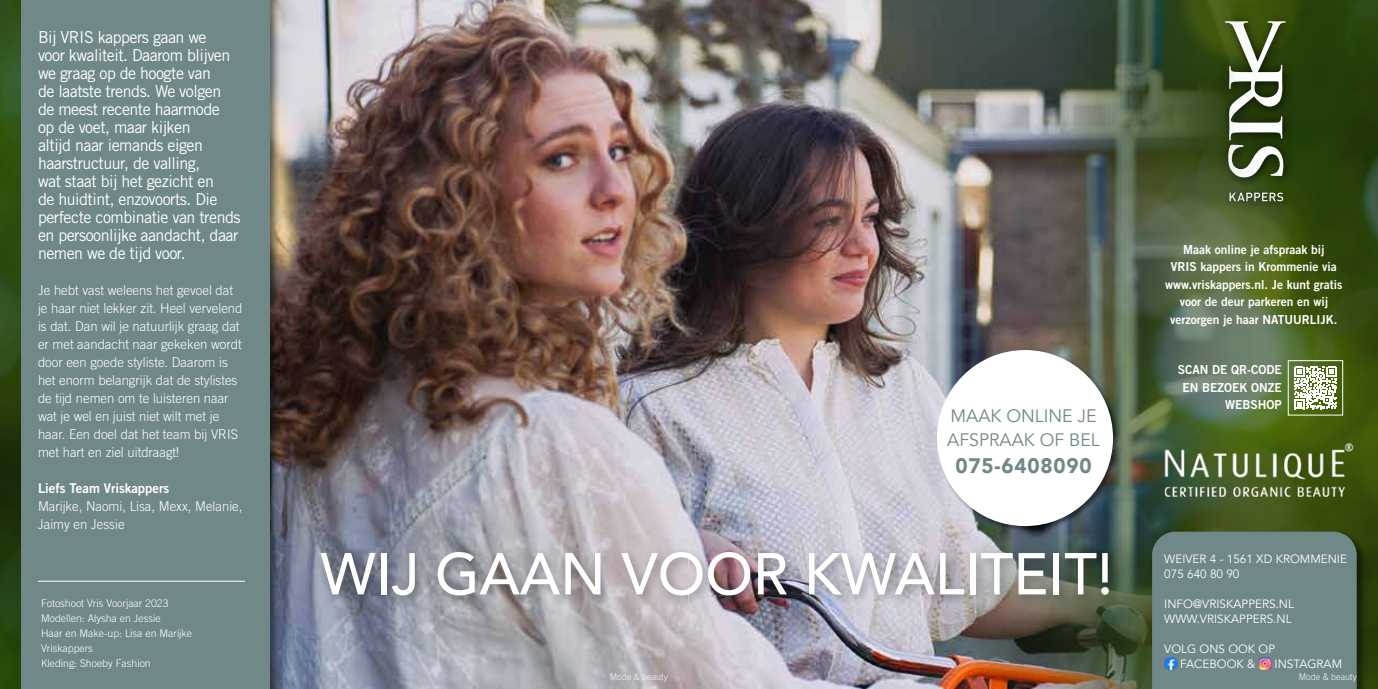
<style>
.page{position:relative;width:1378px;height:689px;background:#fff}
.page>*{position:absolute;margin:0;border:0;box-sizing:border-box;transform-origin:0 0}
.t1{font:500 58.35px "Avenir";color:#fff}
.t2{font:900 21px "Avenir";letter-spacing:.04em;color:#708888}
.t3{font:18px/24px "Avenir";color:#708888}
.t4{font:16.5px/18px "Trade Gothic LT Std";letter-spacing:-.03em;color:#fff}
.t5{font:300 13.5px/18px "Trade Gothic LT Std";color:#fff}
.t6{font:13.5px "Trade Gothic LT Std Bd 2";color:#fff}
.t7{font:12.3px/17.5px "Trade Gothic LT Std Bd 2";color:#fff;text-align:center}
.t8{font:12px/15px "Avenir";color:#fff}
.t9{font:300 10.5px/15px "Trade Gothic LT Std";color:#fff}
.t10{font:300 9px "Trade Gothic LT Std";color:#f6f6f6}
</style>
<div class="page">
<svg style="left:0;top:0;width:19px;height:689px;background:#294611"></svg>
<img style="left:281px;top:0;width:408px;height:689px">
<div style="left:19px;top:0;width:262px;height:689px;background:#000;opacity:.5"></div>
<div style="left:21px;top:0;width:249px;height:689px;background:#708888"></div>
<div style="left:315px;top:546px;width:374px;height:61px;background:#000;opacity:.31"></div>
<hr style="left:38px;top:581px;width:207px;height:1px;background:#fff">
<img style="left:689px;top:0;width:689px;height:689px">
<div style="left:1217px;top:13px;width:79px;height:200px;background:#000;opacity:.75"></div>
<svg style="left:1229px;top:193px;width:54px;height:8px"></svg>
<svg style="left:1225px;top:21px;width:60px;height:156px"></svg>
<img style="left:966px;top:531px;width:184px;height:158px">
<div style="left:1150px;top:529px;width:218px;height:160px;background:#000;opacity:.5"></div>
<div style="left:1152px;top:531px;width:204px;height:158px;background:#708888"></div>
<img style="left:1146px;top:438px;width:217px;height:70px">
<svg style="left:1294px;top:366px;width:42px;height:43px"></svg>
<div style="left:1288px;top:360px;width:55px;height:55px;border:1px solid #fff"></div>
<div style="left:936px;top:349px;width:184px;height:184px;background:#000;opacity:.5"></div>
<div style="left:937px;top:350px;width:176px;height:176px;background:#fff;border-radius:50%"></div>
<div style="left:689px;top:546px;width:432px;height:61px;background:#000;opacity:.31"></div>
<p class="t4" style="left:38px;top:28px;width:204px">Bij VRIS kappers gaan we<br>voor kwaliteit. Daarom blijven we graag op de hoogte van<br>de laatste trends. We volgen de meest recente haarmode<br>op de voet, maar kijken<br>altijd naar iemands eigen haarstructuur, de valling,<br>wat staat bij het gezicht en<br>de huidtint, enzovoorts. Die perfecte combinatie van trends en persoonlijke aandacht, daar nemen we de tijd voor.</p>
<p class="t5" style="left:38px;top:281px;width:206px">Je hebt vast weleens het gevoel dat je haar niet lekker zit. Heel vervelend is dat. Dan wil je natuurlijk graag dat er met aandacht naar gekeken wordt door een goede styliste. Daarom is het enorm belangrijk dat de stylistes de tijd nemen om te luisteren naar wat je wel en juist niet wilt met je haar. Een doel dat het team bij VRIS met hart en ziel uitdraagt!</p>
<p class="t6" style="left:38px;top:480px;width:133px">Liefs Team Vriskappers</p>
<p class="t5" style="left:38px;top:497px;width:206px">Marijke, Naomi, Lisa, Mexx, Melanie,<br>Jaimy en Jessie</p>
<p class="t9" style="left:41px;top:596px;width:153px">Fotoshoot Vris Voorjaar 2023<br>Modellen: Alysha en Jessie<br>Haar en Make-up: Lisa en Marijke<br>Vriskappers<br>Kleding: Shoeby Fashion</p>
<h3 class="t3" style="left:947px;top:404px;width:154px">MAAK ONLINE JE<br>AFSPRAAK OF BEL</h3>
<h2 class="t2" style="left:955px;top:447px;width:138px">075-6408090</h2>
<h1 class="t1" style="left:320px;top:523px;width:794px">WIJ GAAN VOOR KWALITEIT!</h1>
<p class="t7" style="left:1165px;top:240px;width:179px">Maak online je afspraak bij<br>VRIS kappers in Krommenie via www.vriskappers.nl. Je kunt gratis voor de deur parkeren en wij verzorgen je haar NATUURLIJK.</p>
<p class="t7" style="left:1178px;top:361px;width:105px;text-align:right">SCAN DE QR-CODE<br>EN BEZOEK ONZE<br>WEBSHOP</p>
<p class="t8" style="left:1164px;top:551px;width:184px">WEIVER 4 - 1561 XD KROMMENIE<br>075 640 80 90</p>
<p class="t8" style="left:1164px;top:596px;width:131px">INFO@VRISKAPPERS.NL<br>WWW.VRISKAPPERS.NL</p>
<p class="t8" style="left:1164px;top:641px;width:112px;text-align:center">VOLG ONS OOK OP<br>FACEBOOK &amp;</p>
<p class="t8" style="left:1274px;top:656px;width:69px">INSTAGRAM</p>
<p class="t10" style="left:610px;top:671px;width:60px">Mode &amp; beauty</p>
<p class="t10" style="left:1298px;top:671px;width:60px">Mode &amp; beauty</p>
</div>
